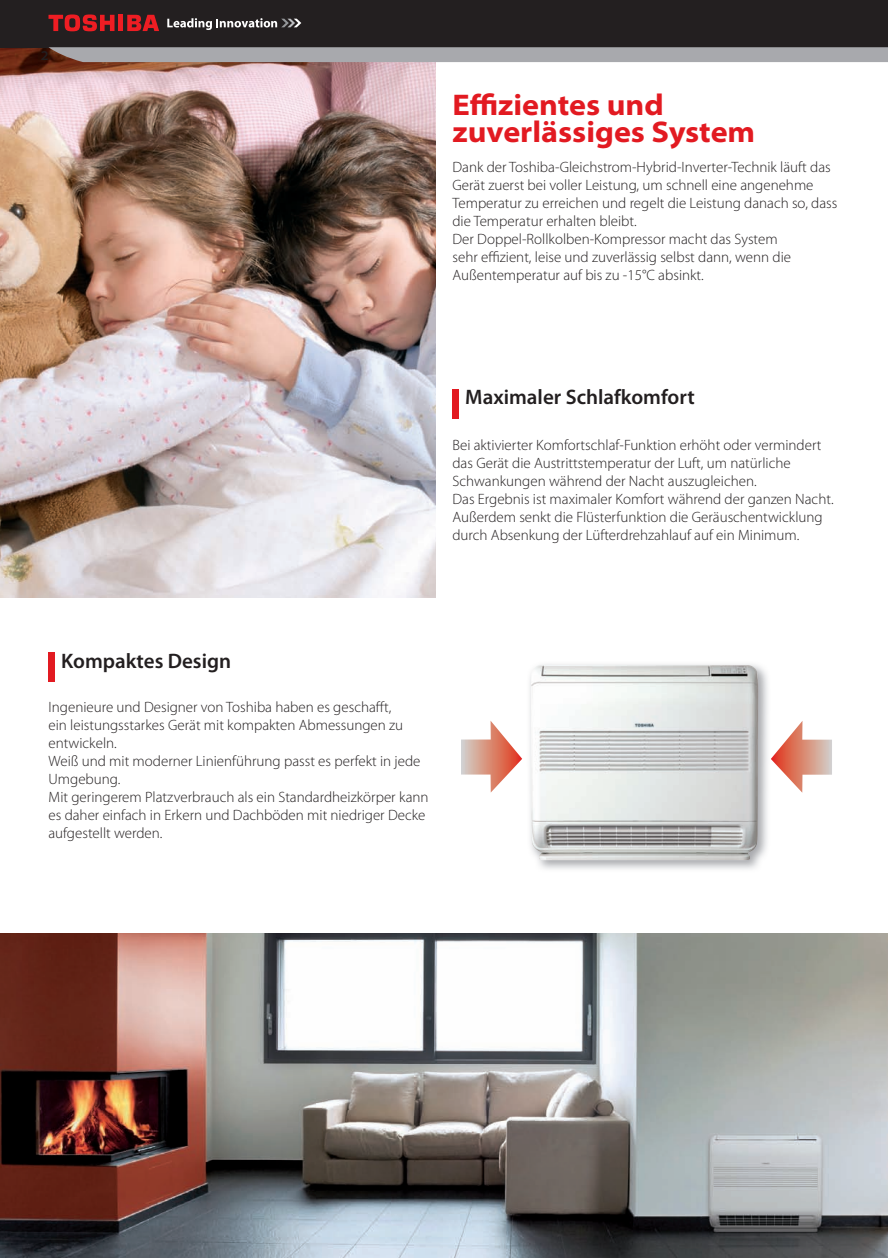
<style>
.page{position:relative;width:888px;height:1258px;background:#fff}
.page>*{position:absolute;margin:0;border:0;box-sizing:border-box;transform-origin:0 0}
.t1{font:700 semi-expanded 30px/27px "Myriad Pro";color:#e21a21}
.t2{font:600 21px "Myriad Pro";color:#231f20}
.t3{font:300 15px/18px "Myriad Pro";color:#231f20}
.t4{font:600 semi-expanded 13.5px "Myriad Pro";color:#231f20}
</style>
<div class="page">
<img style="left:0;top:62px;width:435px;height:535px">
<div style="left:452px;top:389px;width:7px;height:30px;background:#e21a21"></div>
<div style="left:49px;top:652px;width:6px;height:30px;background:#e21a21"></div>
<img style="left:529px;top:664px;width:239px;height:206px">
<img style="left:531px;top:665px;width:227px;height:195px">
<svg style="left:461px;top:721px;width:61px;height:71px"></svg>
<svg style="left:771px;top:721px;width:61px;height:72px"></svg>
<img style="left:0;top:933px;width:888px;height:325px">
<svg style="left:0;top:0;width:888px;height:62px"></svg>
<p class="t4" style="left:41px;top:48px;width:9px">2</p>
<h1 class="t1" style="left:452px;top:91px;width:304px">Effizientes und zuverlässiges System</h1>
<p class="t3" style="left:452px;top:158px;width:386px">Dank der Toshiba-Gleichstrom-Hybrid-Inverter-Technik läuft das Gerät zuerst bei voller Leistung, um schnell eine angenehme Temperatur zu erreichen und regelt die Leistung danach so, dass die Temperatur erhalten bleibt.<br>Der Doppel-Rollkolben-Kompressor macht das System<br>sehr effizient, leise und zuverlässig selbst dann, wenn die Außentemperatur auf bis zu -15°C absinkt.</p>
<h2 class="t2" style="left:465px;top:384px;width:231px">Maximaler Schlafkomfort</h2>
<p class="t3" style="left:452px;top:436px;width:383px">Bei aktivierter Komfortschlaf-Funktion erhöht oder vermindert das Gerät die Austrittstemperatur der Luft, um natürliche Schwankungen während der Nacht auszugleichen.<br>Das Ergebnis ist maximaler Komfort während der ganzen Nacht.<br>Außerdem senkt die Flüsterfunktion die Geräuschentwicklung durch Absenkung der Lüfterdrehzahlauf auf ein Minimum..</p>
<h2 class="t2" style="left:61px;top:648px;width:171px">Kompaktes Design</h2>
<p class="t3" style="left:49px;top:698px;width:382px">Ingenieure und Designer von Toshiba haben es geschafft,<br>ein leistungsstarkes Gerät mit kompakten Abmessungen zu entwickeln.<br>Weiß und mit moderner Linienführung passt es perfekt in jede Umgebung.<br>Mit geringerem Platzverbrauch als ein Standardheizkörper kann es daher einfach in Erkern und Dachböden mit niedriger Decke aufgestellt werden.</p>
</div>
